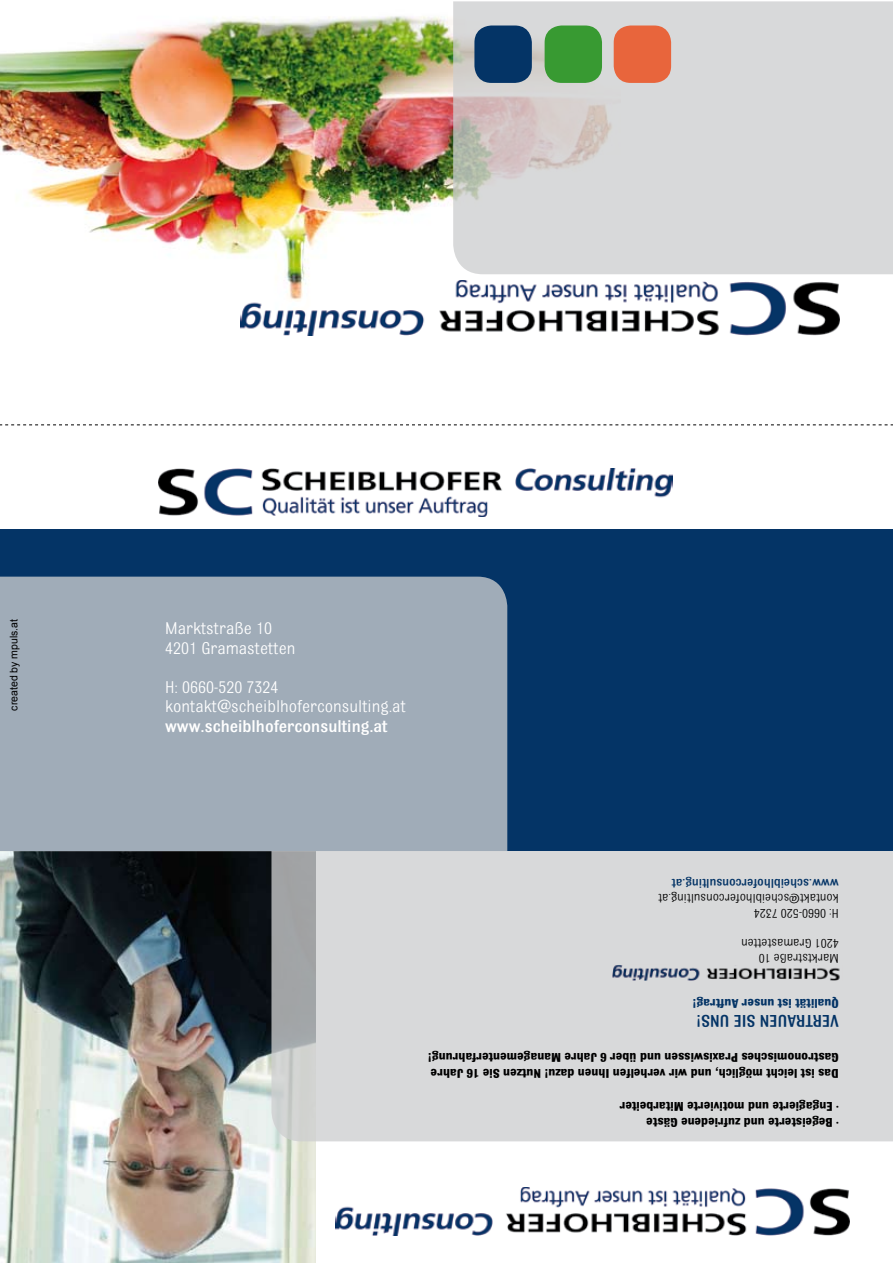
<style>
.page{position:relative;width:893px;height:1263px;background:#fff}
.page>*{position:absolute;margin:0;border:0;box-sizing:border-box;transform-origin:0 0}
.t1{font:18px/19.5px "Bulldog";color:#fff}
.t2{font:500 18px "Bulldog";color:#fff}
.t3{font:500 18px "Bulldog";color:#043466}
.t4{font:700 13.5px/16.2px "Bulldog";color:#000}
.t5{font:13.5px/15px "Bulldog";color:#000}
.t6{font:500 13.5px "Bulldog";color:#043466}
.t7{font:700 13.5px "Bulldog";color:#043466}
.t8{font:10.5px "Arial";color:#000}
</style>
<div class="page">
<img style="left:0;top:16px;width:621px;height:313px">
<img style="left:241px;top:281px;width:598px;height:55px">
<svg style="left:453px;top:1px;width:440px;height:273px;background:#d6d6d6"></svg>
<div style="left:474px;top:26px;width:58px;height:57px;background:#043466;border-radius:17px"></div>
<div style="left:545px;top:26px;width:57px;height:57px;background:#389a32;border-radius:17px"></div>
<div style="left:614px;top:26px;width:57px;height:57px;background:#e8653c;border-radius:17px"></div>
<img style="left:0;top:851px;width:316px;height:412px">
<img style="left:336px;top:1188px;width:513px;height:47px">
<div style="left:271px;top:850px;width:622px;height:291px;background:#d8d9da"></div>
<img style="left:612px;top:965px;width:230px;height:15px">
<div style="left:0;top:529px;width:893px;height:321px;background:#043466"></div>
<img style="left:159px;top:469px;width:513px;height:47px">
<svg style="left:0;top:424px;width:893px;height:1px"></svg>
<div style="left:0;top:577px;width:507px;height:274px;background:#a0acb8"></div>
<p class="t8" style="left:8px;top:711px;width:93px;rotate:-90deg">created by mpuls.at</p>
<h1 class="t1" style="left:165px;top:618px;width:132px">Marktstraße 10<br>4201 Gramastetten</h1>
<h1 class="t1" style="left:165px;top:677px;width:242px">H: 0660-520 7324 kontakt@scheiblhoferconsulting.at</h1>
<h1 class="t2" style="left:165px;top:717px;width:224px">www.scheiblhoferconsulting.at</h1>
<p class="t6" style="left:839px;top:890px;width:169px;rotate:-180deg">www.scheiblhoferconsulting.at</p>
<p class="t5" style="left:839px;top:921px;width:182px;rotate:-180deg">H: 0660-520 7324 kontakt@scheiblhoferconsulting.at</p>
<p class="t5" style="left:839px;top:966px;width:99px;rotate:-180deg">Marktstraße 10<br>4201 Gramastetten</p>
<p class="t7" style="left:839px;top:1010px;width:148px;rotate:-180deg">Qualität ist unser Auftrag!</p>
<h1 class="t3" style="left:839px;top:1030px;width:144px;rotate:-180deg">Vertrauen Sie un !s</h1>
<p class="t4" style="left:839px;top:1082px;width:412px;rotate:-180deg">Das ist leicht möglich, und wir verhelfen Ihnen dazu! Nutzen Sie 16 Jahre<br>Gastronomisches Praxiswissen und über 6 Jahre Managementerfahrung!</p>
<p class="t4" style="left:839px;top:1114px;width:221px;rotate:-180deg">• Engagierte und motivierte Mitarbeiter</p>
<p class="t4" style="left:839px;top:1130px;width:194px;rotate:-180deg">• Begeisterte und zufriedene Gäste</p>
</div>
